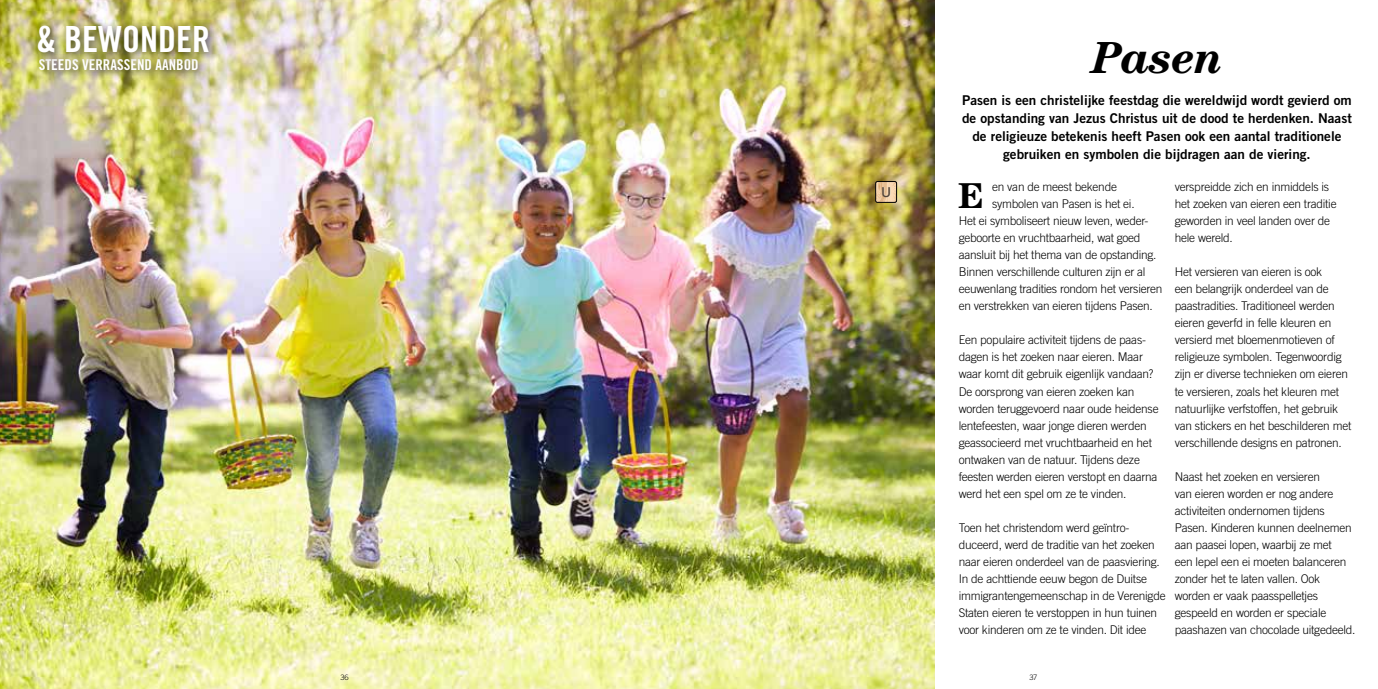
<style>
.page{position:relative;width:1378px;height:689px;background:#fff}
.page>*{position:absolute;margin:0;border:0;box-sizing:border-box;transform-origin:0 0}
.t1{font:italic 700 45px "Century Std";letter-spacing:-.02em;color:#000}
.t2{font:36px "Trade Gothic LT Std Bd Cn 20";color:#fff}
.t3{font:700 36px "Century Std";color:#000}
.t4{font:15px "Trade Gothic LT Std Bd Cn 20";color:#fff}
.t5{font:13.5px/18px "Trade Gothic LT Std Bd 2";color:#000;text-align:center}
.t6{font:300 12px/17px "Trade Gothic LT Std";letter-spacing:-.02em;color:#000}
.t7{font:300 7.5px "Trade Gothic LT Std";color:#000}
</style>
<div class="page">
<img style="left:0;top:0;width:676px;height:689px">
<div style="left:34px;top:53px;width:176px;height:29px;background:#000;opacity:.75"></div>
<div style="left:32px;top:19px;width:188px;height:45px;background:#000;opacity:.75"></div>
<img style="left:676px;top:0;width:258px;height:689px">
<svg style="left:875px;top:181px;width:22px;height:22px"></svg>
<div style="left:875px;top:181px;width:22px;height:22px;border:1px solid #000;border-radius:2px"></div>
<h2 class="t2" style="left:36px;top:17px;width:175px">&amp; BEWONDER</h2>
<p class="t4" style="left:39px;top:56px;width:161px">STEEDS VERRASSEND AANBOD</p>
<h1 class="t1" style="left:1091px;top:32px;width:133px">Pasen</h1>
<p class="t5" style="left:962px;top:91px;width:391px">Pasen is een christelijke feestdag die wereldwijd wordt gevierd om de opstanding van Jezus Christus uit de dood te herdenken. Naast de religieuze betekenis heeft Pasen ook een aantal traditionele gebruiken en symbolen die bijdragen aan de viering.</p>
<p class="t6" style="left:992px;top:178px;width:126px">en van de meest bekende</p>
<p class="t6" style="left:992px;top:195px;width:144px">symbolen van Pasen is het ei.</p>
<p class="t6" style="left:958px;top:212px;width:191px">Het ei symboliseert nieuw leven, weder-</p>
<p class="t6" style="left:958px;top:229px;width:183px">geboorte en vruchtbaarheid, wat goed</p>
<p class="t6" style="left:958px;top:246px;width:199px">aansluit bij het thema van de opstanding.</p>
<p class="t6" style="left:958px;top:263px;width:188px">Binnen verschillende culturen zijn er al</p>
<p class="t6" style="left:958px;top:280px;width:205px">eeuwenlang tradities rondom het versieren</p>
<p class="t6" style="left:958px;top:297px;width:196px">en verstrekken van eieren tijdens Pasen.</p>
<p class="t6" style="left:958px;top:331px;width:201px">Een populaire activiteit tijdens de paas&shy;dagen is het zoeken naar eieren. Maar waar komt dit gebruik eigenlijk vandaan?<br>De oorsprong van eieren zoeken kan worden teruggevoerd naar oude heidense lentefeesten, waar jonge dieren werden geassocieerd met vruchtbaarheid en het ontwaken van de natuur. Tijdens deze feesten werden eieren verstopt en daarna werd het een spel om ze te vinden.</p>
<p class="t6" style="left:958px;top:519px;width:208px">Toen het christendom werd geïntro&shy;duceerd, werd de traditie van het zoeken naar eieren onderdeel van de paasviering.<br>In de achttiende eeuw begon de Duitse immigrantengemeenschap in de Verenigde Staten eieren te verstoppen in hun tuinen voor kinderen om ze te vinden. Dit idee</p>
<p class="t6" style="left:1174px;top:178px;width:163px">verspreidde zich en inmiddels is het zoeken van eieren een traditie geworden in veel landen over de hele wereld.</p>
<p class="t6" style="left:1174px;top:263px;width:178px">Het versieren van eieren is ook<br>een belangrijk onderdeel van de paastradities. Traditioneel werden eieren geverfd in felle kleuren en versierd met bloemenmotieven of religieuze symbolen. Tegenwoordig zijn er diverse technieken om eieren te versieren, zoals het kleuren met natuurlijke verfstoffen, het gebruik van stickers en het beschilderen met verschillende designs en patronen.</p>
<p class="t6" style="left:1174px;top:468px;width:182px">Naast het zoeken en versieren<br>van eieren worden er nog andere activiteiten ondernomen tijdens<br>Pasen. Kinderen kunnen deelnemen aan paasei lopen, waarbij ze met<br>een lepel een ei moeten balanceren zonder het te laten vallen. Ook worden er vaak paasspelletjes gespeeld en worden er speciale paashazen van chocolade uitgedeeld.</p>
<h2 class="t3" style="left:958px;top:174px;width:27px">E</h2>
<p class="t7" style="left:340px;top:672px;width:10px">36</p>
<p class="t7" style="left:1029px;top:672px;width:9px">37</p>
</div>
